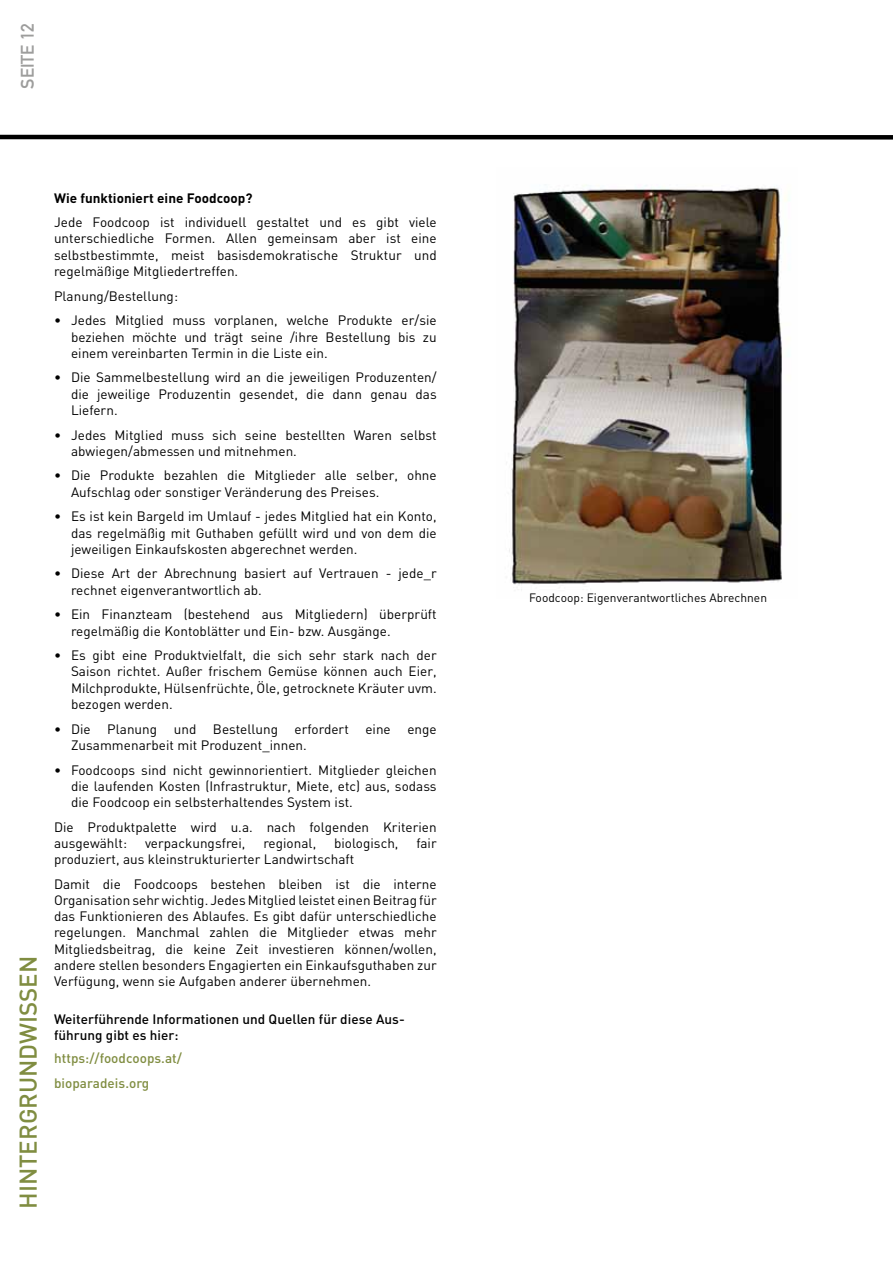
<style>
.page{position:relative;width:893px;height:1263px;background:#fff}
.page>*{position:absolute;margin:0;border:0;box-sizing:border-box;transform-origin:0 0}
.t1{font:500 24px "DIN";color:#808d41}
.t2{font:18px "DIN Mittelschrift";color:#9d9d9c}
.t3{font:13.5px/16.2px "DIN";letter-spacing:.005em;color:#000;text-align:justify}
.t4{font:500 13.5px/16.5px "DIN";letter-spacing:.005em;color:#000}
.t5{font:500 13.5px/24.8px "DIN";letter-spacing:.005em;color:#808d41}
.t6{font:700 13.5px "DIN";letter-spacing:.005em;color:#000}
.t7{font:12px "DIN";letter-spacing:.005em;color:#000}
</style>
<div class="page">
<img style="left:509px;top:185px;width:279px;height:405px">
<svg style="left:0;top:134px;width:893px;height:6px"></svg>
<h2 class="t2" style="left:17px;top:89px;width:67px;rotate:-90deg">Seite 12</h2>
<h1 class="t1" style="left:13px;top:1209px;width:255px;rotate:-90deg">HINTERGRUNDWISSEN</h1>
<p class="t6" style="left:54px;top:189px;width:200px">Wie funktioniert eine Foodcoop?</p>
<p class="t3" style="left:54px;top:214px;width:384px">Jede Foodcoop ist individuell gestaltet und es gibt viele unterschiedliche Formen. Allen gemeinsam aber ist eine selbstbestimmte, meist basisdemokratische Struktur und regelmäßige Mitgliedertreffen.</p>
<p class="t3" style="left:54px;top:287px;width:126px">Planung/Bestellung:</p>
<p class="t3" style="left:71px;top:312px;width:367px;text-indent:-17px">• Jedes Mitglied muss vorplanen, welche Produkte er/sie beziehen möchte und trägt seine /ihre Bestellung bis zu einem vereinbarten Termin in die Liste ein.</p>
<p class="t3" style="left:71px;top:369px;width:367px;text-indent:-17px">• Die Sammelbestellung wird an die jeweiligen Produzenten/ die jeweilige Produzentin gesendet, die dann genau das Liefern.</p>
<p class="t3" style="left:71px;top:426px;width:367px;text-indent:-17px">• Jedes Mitglied muss sich seine bestellten Waren selbst abwiegen/abmessen und mitnehmen.</p>
<p class="t3" style="left:71px;top:467px;width:367px;text-indent:-17px">• Die Produkte bezahlen die Mitglieder alle selber, ohne<br>Aufschlag oder sonstiger Veränderung des Preises.</p>
<p class="t3" style="left:71px;top:508px;width:367px;text-indent:-17px">• Es ist kein Bargeld im Umlauf - jedes Mitglied hat ein Konto, das regelmäßig mit Guthaben gefüllt wird und von dem die jeweiligen Einkaufskosten abgerechnet werden.</p>
<p class="t3" style="left:71px;top:565px;width:367px;text-indent:-17px">• Diese Art der Abrechnung basiert auf Vertrauen - jede_r rechnet eigenverantwortlich ab.</p>
<p class="t3" style="left:71px;top:606px;width:367px;text-indent:-17px">• Ein Finanzteam (bestehend aus Mitgliedern) überprüft regelmäßig die Kontoblätter und Ein- bzw. Ausgänge.</p>
<p class="t3" style="left:71px;top:647px;width:367px;text-indent:-17px">• Es gibt eine Produktvielfalt, die sich sehr stark nach der Saison richtet. Außer frischem Gemüse können auch Eier, Milchprodukte, Hülsenfrüchte, Öle, getrocknete Kräuter uvm. bezogen werden.</p>
<p class="t3" style="left:71px;top:720px;width:367px;text-indent:-17px">• Die Planung und Bestellung erfordert eine enge<br>Zusammenarbeit mit Produzent_innen.</p>
<p class="t3" style="left:71px;top:761px;width:367px;text-indent:-17px">• Foodcoops sind nicht gewinnorientiert. Mitglieder gleichen die laufenden Kosten (Infrastruktur, Miete, etc) aus, sodass die Foodcoop ein selbsterhaltendes System ist.</p>
<p class="t3" style="left:54px;top:818px;width:384px">Die Produktpalette wird u.a. nach folgenden Kriterien ausgewählt:</p>
<p class="t3" style="left:145px;top:835px;width:102px">verpackungsfrei,</p>
<p class="t3" style="left:263px;top:835px;width:54px">regional,</p>
<p class="t3" style="left:334px;top:835px;width:66px">biologisch,</p>
<p class="t3" style="left:416px;top:835px;width:22px">fair</p>
<p class="t3" style="left:54px;top:846px;width:384px;line-height:24.8px">produziert, aus kleinstrukturierter Landwirtschaft<br>Damit die Foodcoops bestehen bleiben ist die interne</p>
<p class="t3" style="left:54px;top:892px;width:384px">Organisation sehr wichtig. Jedes Mitglied leistet einen Beitrag für das Funktionieren des Ablaufes. Es gibt dafür unterschiedliche regelungen. Manchmal zahlen die Mitglieder etwas mehr Mitgliedsbeitrag, die keine Zeit investieren können/wollen, andere stellen besonders Engagierten ein Einkaufsguthaben zur Verfügung, wenn sie Aufgaben anderer übernehmen.</p>
<p class="t4" style="left:54px;top:1010px;width:352px">Weiterführende Informationen und Quellen für diese Aus&shy;führung gibt es hier:</p>
<p class="t5" style="left:54px;top:1045px;width:130px">https://foodcoops.at/ bioparadeis.org</p>
<p class="t7" style="left:529px;top:590px;width:240px">Foodcoop: Eigenverantwortliches Abrechnen</p>
</div>
